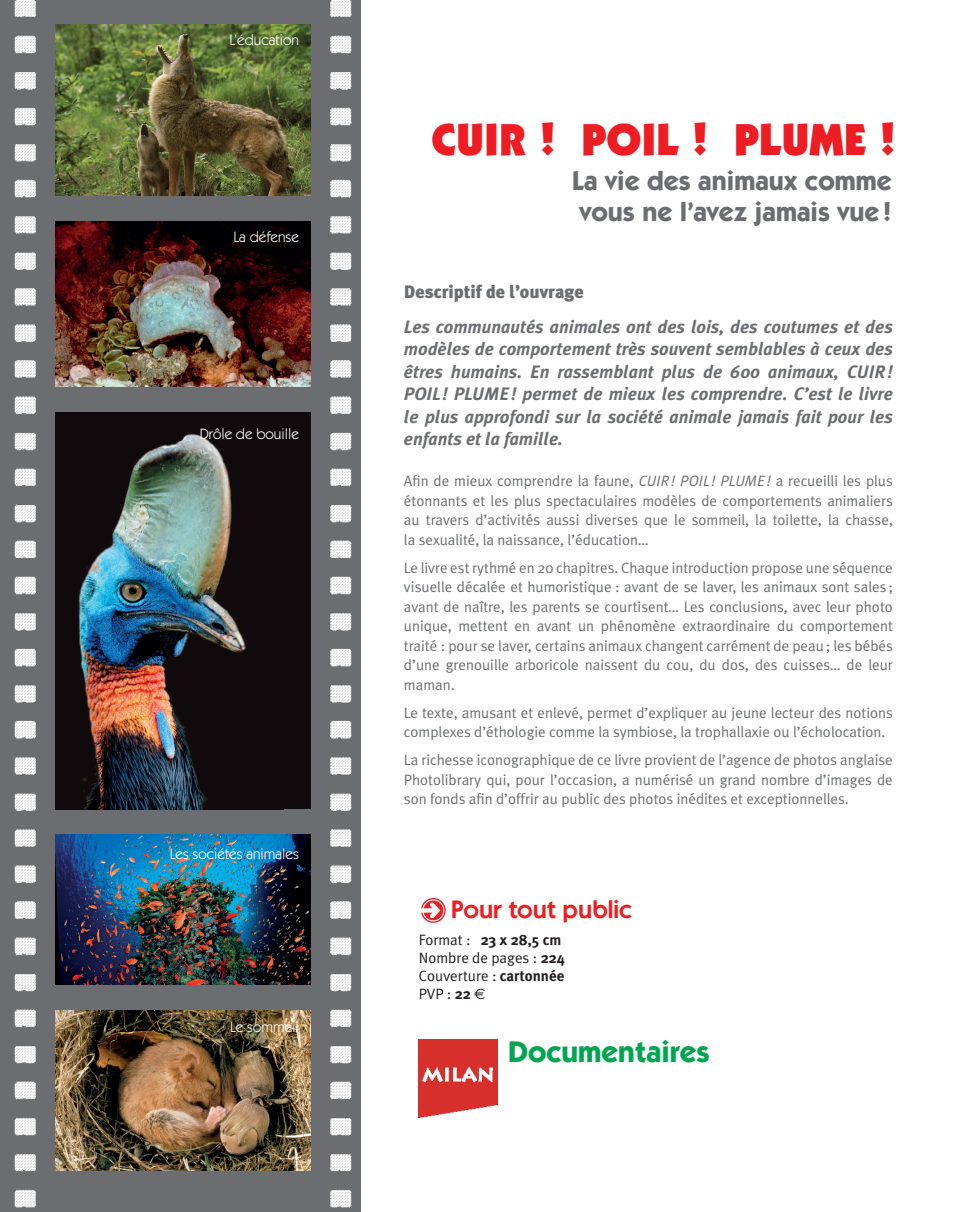
<style>
.page{position:relative;width:978px;height:1212px;background:#fff}
.page>*{position:absolute;margin:0;border:0;box-sizing:border-box;transform-origin:0 0}
.t1{font:900 45px "Itc Kabel LT";color:#ee1d23}
.t2{font:700 30px "Itc Kabel";color:#00a54f}
.t3{font:700 27px/31.5px "Itc Kabel";color:#6c6d70}
.t4{font:600 25.5px "Itc Kabel";color:#ee1d23}
.t5{font:italic 700 18px/22.5px "Meta Plus";color:#6c6d70;text-align:justify}
.t6{font:900 18px "Meta Plus";color:#6c6d70}
.t7{font:15px/19.5px "Meta Plus Normal";color:#6c6d70;text-align:justify}
.t8{font:15px "Itc Kabel LT";color:#fff}
.t9{font:15px/18px "Meta Plus Normal";color:#231f20;text-align:justify}
.t10{font:700 15px "Meta Plus";color:#231f20}
.s1{font-style:italic}
.s2{font-family:"Meta Plus Normal";font-weight:400}
.s3{font-family:"Meta Plus";font-weight:700}
</style>
<div class="page">
<img style="left:0;top:0;width:360px;height:1212px">
<img style="left:419px;top:1039px;width:78px;height:78px">
<div style="left:421px;top:898px;width:25px;height:25px;border:1px solid #ee1d23;border-radius:50%"></div>
<svg style="left:423px;top:900px;width:20px;height:20px"></svg>
<svg style="left:421px;top:902px;width:19px;height:16px"></svg>
<img style="left:56px;top:24px;width:255px;height:172px">
<img style="left:56px;top:221px;width:255px;height:166px">
<div style="left:56px;top:412px;width:255px;height:397px;background:#110a0c"></div>
<img style="left:78px;top:434px;width:168px;height:375px">
<img style="left:56px;top:835px;width:255px;height:150px">
<img style="left:56px;top:1010px;width:255px;height:161px">
<p class="t8" style="left:229px;top:31px;width:71px">L’éducation</p>
<p class="t8" style="left:233px;top:228px;width:67px">La défense</p>
<p class="t8" style="left:200px;top:425px;width:101px">Drôle de bouille</p>
<p class="t8" style="left:170px;top:845px;width:131px">Les sociétés animales</p>
<p class="t8" style="left:230px;top:1018px;width:70px">Le sommeil</p>
<h1 class="t1" style="left:432px;top:112px;width:467px">CUIR ! POIL ! PLUME !</h1>
<h3 class="t3" style="left:572px;top:164px;width:321px">La vie des animaux comme vous ne l’avez jamais vue !</h3>
<p class="t6" style="left:404px;top:281px;width:181px">Descriptif de l’ouvrage</p>
<p class="t5" style="left:404px;top:315px;width:491px">Les communautés animales ont des lois, des coutumes et des modèles de comportement très souvent semblables à ceux des êtres humains. En rassemblant plus de 600 animaux, CUIR !<br>POIL ! PLUME ! permet de mieux les comprendre. C’est le livre le plus approfondi sur la société animale jamais fait pour les enfants et la famille.</p>
<p class="t7" style="left:404px;top:471px;width:491px">Afin de mieux comprendre la faune, <span class="s1">CUIR ! POIL ! PLUME !</span> a recueilli les plus étonnants et les plus spectaculaires modèles de comportements animaliers au travers d’activités aussi diverses que le sommeil, la toilette, la chasse, la sexualité, la naissance, l’éducation…</p>
<p class="t7" style="left:404px;top:557px;width:491px">Le livre est rythmé en 20 chapitres. Chaque introduction propose une séquence visuelle décalée et humoristique : avant de se laver, les animaux sont sales ; avant de naître, les parents se courtisent… Les conclusions, avec leur photo unique, mettent en avant un phénomène extraordinaire du comportement traité : pour se laver, certains animaux changent carrément de peau ; les bébés d’une grenouille arboricole naissent du cou, du dos, des cuisses… de leur maman.</p>
<p class="t7" style="left:404px;top:702px;width:490px">Le texte, amusant et enlevé, permet d’expliquer au jeune lecteur des notions complexes d’éthologie comme la symbiose, la trophallaxie ou l’écholocation.</p>
<p class="t7" style="left:404px;top:750px;width:490px">La richesse iconographique de ce livre provient de l’agence de photos anglaise Photolibrary qui, pour l’occasion, a numérisé un grand nombre d’images de son fonds afin d’offrir au public des photos inédites et exceptionnelles.</p>
<h3 class="t4" style="left:451px;top:894px;width:183px">Pour tout public</h3>
<p class="t10" style="left:419px;top:931px;width:144px"><span class="s2">Format :</span> 23 x 28,5 cm</p>
<p class="t9" style="left:419px;top:948px;width:148px">Nombre de pages : <span class="s3">224<br></span>Couverture : <span class="s3">cartonnée </span>PVP : <span class="s3">22</span></p>
<h2 class="t2" style="left:508px;top:1033px;width:203px">Documentaires</h2>
</div>
